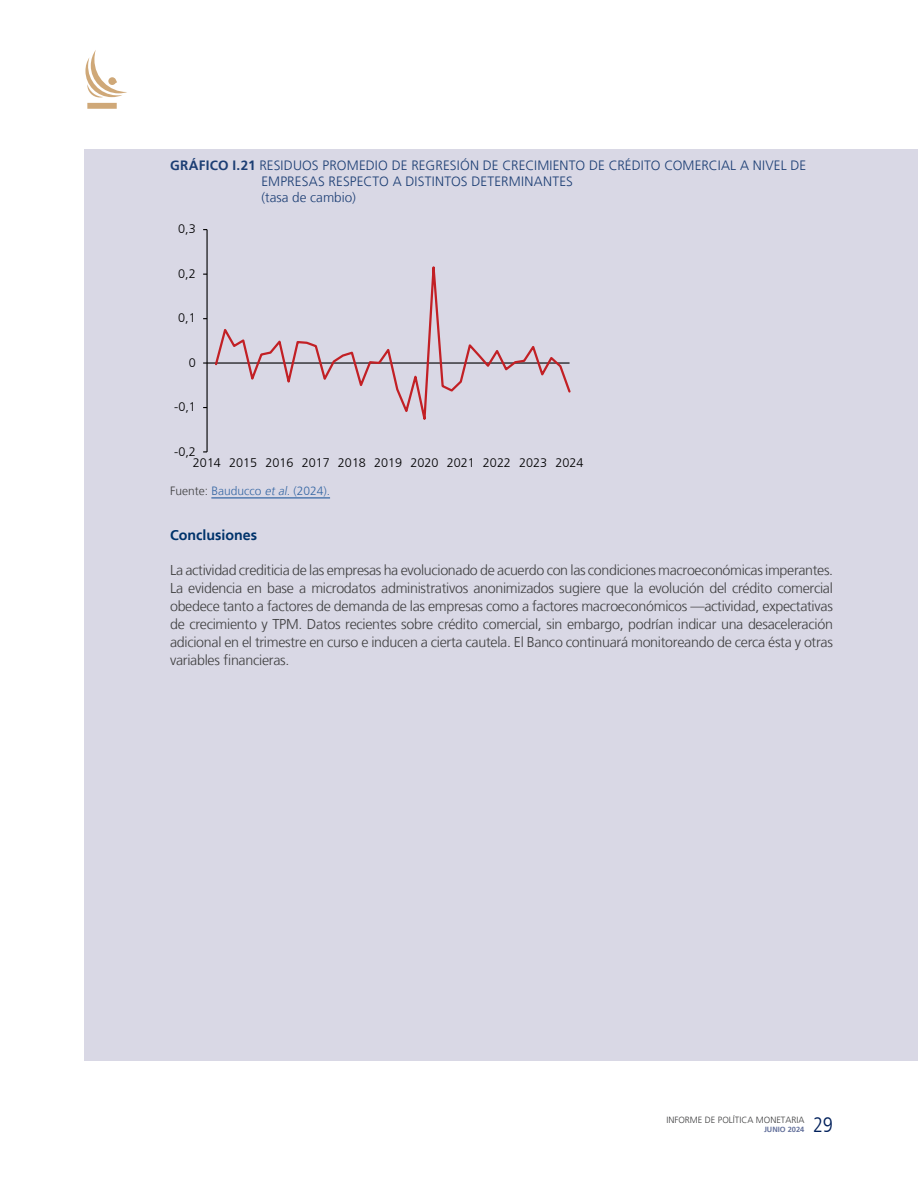
<style>
.page{position:relative;width:918px;height:1188px;background:#fff}
.page>*{position:absolute;margin:0;border:0;box-sizing:border-box;transform-origin:0 0}
.t1{font:300 condensed 21px "Frutiger LT";color:#00205b}
.Texto_recuadro{font:300 14.25px/18px "Frutiger LT";letter-spacing:-.02em;color:#3e3e3f;text-align:justify}
.Sub_titulo_recuadro{font:700 14.25px "Frutiger LT";color:#00336b}
.t2{font:300 13.5px/16.2px "Frutiger LT";letter-spacing:.01em;color:#1c3e74}
.t3{font:300 12.45px "Frutiger LT";letter-spacing:-.005em;color:#000001}
.Notas_tabla_o_grafico{font:300 12px "Frutiger LT";color:#3667a4}
.t4{font:300 9px "Frutiger LT";color:#3e3e3f}
.t5{font:700 7.5px "Frutiger LT";color:#63709b}
.s1{font-weight:700}
.s2{color:#3e3e3f}
.s3{font-style:italic}
</style>
<div class="page">
<svg style="left:85px;top:50px;width:42px;height:59px"></svg>
<div style="left:85px;top:149px;width:833px;height:911px;background:#d9d8e5"></div>
<hr style="left:211px;top:497px;width:119px;height:2px;background:#3667a4">
<hr style="left:206px;top:230px;width:2px;height:222px;background:#000001">
<hr style="left:207px;top:362px;width:363px;height:2px;background:#000001">
<svg style="left:213px;top:266px;width:357px;height:154px"></svg>
<p class="t2" style="left:262px;top:157px;width:546px;text-indent:-92px"><span class="s1">GRÁFICO I.21</span> RESIDUOS PROMEDIO DE REGRESIÓN DE CRECIMIENTO DE CRÉDITO COMERCIAL A NIVEL DE<br>EMPRESAS RESPECTO A DISTINTOS DETERMINANTES</p>
<p class="t2" style="left:262px;top:189px;width:96px">(tasa de cambio)</p>
<p class="t3" style="left:178px;top:222px;width:19px">0,3</p>
<p class="t3" style="left:178px;top:266px;width:19px">0,2</p>
<p class="t3" style="left:178px;top:311px;width:19px">0,1</p>
<p class="t3" style="left:189px;top:355px;width:9px">0</p>
<p class="t3" style="left:174px;top:400px;width:23px">-0,1</p>
<p class="t3" style="left:174px;top:444px;width:23px">-0,2</p>
<p class="t3" style="left:193px;top:455px;width:392px">2014 2015 2016 2017 2018 2019 2020 2021 2022 2023 2024</p>
<p class="Notas_tabla_o_grafico" style="left:170px;top:485px;width:162px"><span class="s2">Fuente:</span> Bauducco <span class="s3">et al.</span> (2024).</p>
<p class="Sub_titulo_recuadro" style="left:170px;top:527px;width:89px">Conclusiones</p>
<p class="Texto_recuadro" style="left:170px;top:562px;width:665px">La actividad crediticia de las empresas ha evolucionado de acuerdo con las condiciones macroeconómicas imperantes.<br>La evidencia en base a microdatos administrativos anonimizados sugiere que la evolución del crédito comercial obedece tanto a factores de demanda de las empresas como a factores macroeconómicos —actividad, expectativas de crecimiento y TPM. Datos recientes sobre crédito comercial, sin embargo, podrían indicar una desaceleración adicional en el trimestre en curso e inducen a cierta cautela. El Banco continuará monitoreando de cerca ésta y otras variables financieras.</p>
<p class="t4" style="left:666px;top:1115px;width:140px">INFORME DE POLÍTICA MONETARIA</p>
<p class="t5" style="left:764px;top:1125px;width:42px">JUNIO 2024</p>
<h1 class="t1" style="left:813px;top:1113px;width:22px">29</h1>
</div>
